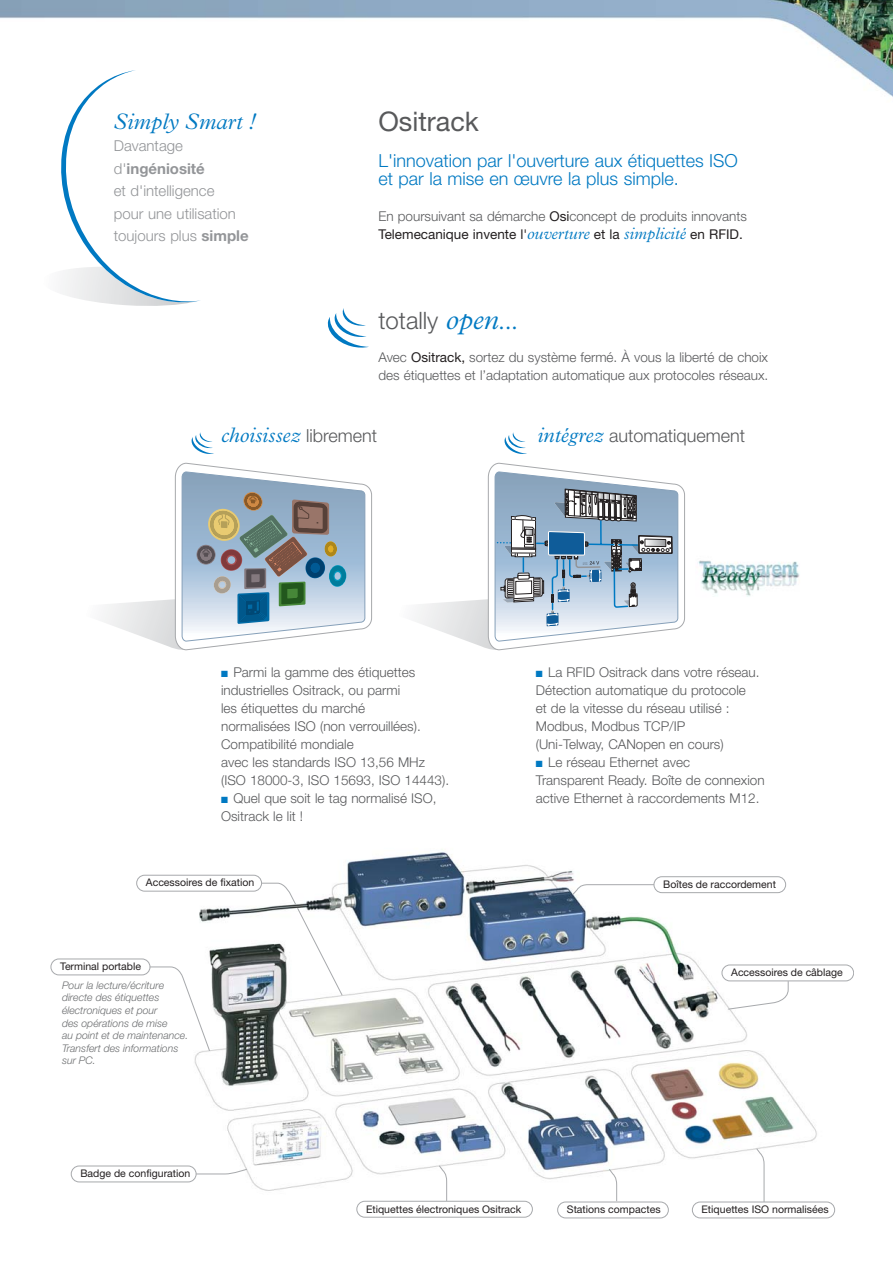
<style>
.page{position:relative;width:893px;height:1263px;background:#fff}
.page>*{position:absolute;margin:0;border:0;box-sizing:border-box;transform-origin:0 0}
.t1{font:27px "Helvetica Neue";color:#58595b}
.t2{font:300 24px "Helvetica Neue";color:#58595b}
.t3{font:italic 300 22.5px "Plantin";color:#0079c2}
.t4{font:italic 300 21px "Plantin";color:#0079c2}
.t5{font:300 18px/18px "Helvetica Neue";color:#0079c2}
.t6{font:300 18px "Helvetica Neue";color:#58595b}
.t7{font:300 15px/22.5px "Helvetica Neue";color:#939598}
.t8{font:300 13.5px/18px "Helvetica Neue";color:#58595b}
.t9{font:10.5px "Helvetica Neue";color:#231f20}
.t10{font:italic 300 10.5px/12.6px "Helvetica Neue";color:#6c6e70}
.s1{font-weight:700}
.s2{font-weight:400;color:#231f20}
.s3{font-family:"Plantin";font-style:italic;font-size:16.5px;color:#0079c2}
.s4{font-family:"Plantin";font-style:italic;font-size:28.5px;color:#0079c2}
.s5{font-family:"Plantin";font-style:italic;color:#0079c2}
.s6{font-family:"Helvetica Neue";font-style:normal;font-size:18px;color:#58595b}
.s7{font-family:"Plantin";font-style:italic;font-size:21px;color:#0079c2}
.s8{color:#0079c2}
</style>
<div class="page">
<img style="left:0;top:0;width:893px;height:97px">
<img style="left:153px;top:849px;width:687px;height:370px">
<svg style="left:51px;top:876px;width:735px;height:99px"></svg>
<div style="left:136px;top:875px;width:126px;height:16px;border:1px solid #a7a9ac;border-radius:8px"></div>
<div style="left:71px;top:1166px;width:125px;height:16px;border:1px solid #a7a9ac;border-radius:8px"></div>
<div style="left:557px;top:1202px;width:112px;height:16px;border:1px solid #a7a9ac;border-radius:8px"></div>
<div style="left:722px;top:965px;width:132px;height:16px;border:1px solid #a7a9ac;border-radius:8px"></div>
<div style="left:692px;top:1202px;width:143px;height:16px;border:1px solid #a7a9ac;border-radius:8px"></div>
<div style="left:357px;top:1201px;width:176px;height:16px;border:1px solid #a7a9ac;border-radius:8px"></div>
<svg style="left:150px;top:883px;width:639px;height:319px"></svg>
<svg style="left:43px;top:70px;width:158px;height:236px"></svg>
<svg style="left:328px;top:308px;width:41px;height:40px"></svg>
<svg style="left:191px;top:432px;width:23px;height:22px"></svg>
<svg style="left:102px;top:463px;width:270px;height:187px"></svg>
<svg style="left:415px;top:432px;width:270px;height:218px"></svg>
<img style="left:698px;top:560px;width:102px;height:37px">
<h3 class="t3" style="left:114px;top:113px;width:143px">Simply Smart !</h3>
<p class="t7" style="left:114px;top:136px;width:136px">Davantage d'<span class="s1">ingéniosité<br></span>et d'intelligence<br>pour une utilisation toujours plus <span class="s1">simple</span></p>
<h1 class="t1" style="left:378px;top:112px;width:102px">Ositrack</h1>
<h3 class="t5" style="left:378px;top:153px;width:361px">L'innovation par l'ouverture aux étiquettes ISO et par la mise en œuvre la plus simple.</h3>
<p class="t8" style="left:378px;top:208px;width:370px">En poursuivant sa démarche <span class="s2">Osi</span>concept de produits innovants<br><span class="s2">Telemecanique invente l'</span><span class="s3">ouverture</span> <span class="s2">et la</span> <span class="s3">simplicité</span> <span class="s2">en RFID.</span></p>
<h2 class="t2" style="left:378px;top:312px;width:141px">totally <span class="s4">open</span><span class="s5">...</span></h2>
<p class="t8" style="left:378px;top:349px;width:391px">Avec <span class="s2">Ositrack,</span> sortez du système fermé. À vous la liberté de choix des étiquettes et l’adaptation automatique aux protocoles réseaux.</p>
<h3 class="t4" style="left:221px;top:427px;width:158px">choisissez <span class="s6">librement</span></h3>
<h3 class="t6" style="left:537px;top:429px;width:209px"><span class="s7">intégrez</span> automatiquement</h3>
<p class="t8" style="left:221px;top:665px;width:229px"><span class="s8">■</span> Parmi la gamme des étiquettes industrielles Ositrack, ou parmi<br>les étiquettes du marché<br>normalisées ISO (non verrouillées).<br>Compatibilité mondiale<br>avec les standards ISO 13,56 MHz (ISO 18000-3, ISO 15693, ISO 14443).</p>
<p class="t8" style="left:221px;top:791px;width:217px"><span class="s8">■</span> Quel que soit le tag normalisé ISO,<br>Ositrack le lit !</p>
<p class="t8" style="left:536px;top:665px;width:225px"><span class="s8">■</span> La RFID Ositrack dans votre réseau.<br>Détection automatique du protocole et de la vitesse du réseau utilisé :<br>Modbus, Modbus TCP/IP<br>(Uni-Telway, CANopen en cours)</p>
<p class="t8" style="left:536px;top:755px;width:230px"><span class="s8">■</span> Le réseau Ethernet avec<br>Transparent Ready. Boîte de connexion active Ethernet à raccordements M12.</p>
<p class="t9" style="left:146px;top:879px;width:110px">Accessoires de fixation</p>
<p class="t9" style="left:663px;top:880px;width:114px">Boîtes de raccordement</p>
<p class="t9" style="left:60px;top:963px;width:82px">Terminal portable</p>
<p class="t10" style="left:62px;top:980px;width:128px">Pour la lecture/écriture directe des étiquettes électroniques et pour<br>des opérations de mise<br>au point et de maintenance.<br>Transfert des informations sur PC.</p>
<p class="t9" style="left:80px;top:1170px;width:111px">Badge de configuration</p>
<p class="t9" style="left:731px;top:969px;width:113px">Accessoires de câblage</p>
<p class="t9" style="left:366px;top:1205px;width:157px">Etiquettes électroniques Ositrack</p>
<p class="t9" style="left:702px;top:1206px;width:128px">Etiquettes ISO normalisées</p>
<p class="t9" style="left:567px;top:1206px;width:95px">Stations compactes</p>
</div>
